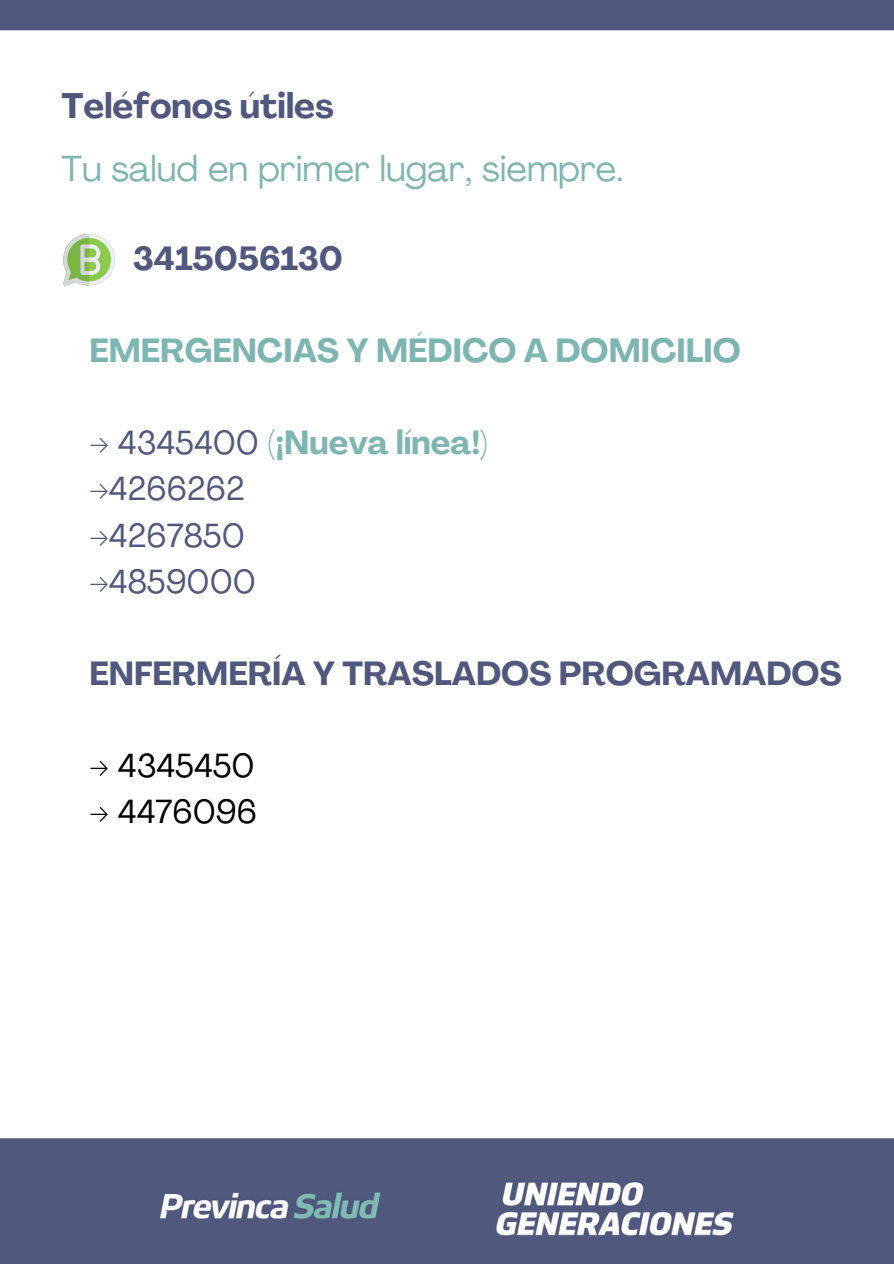
<style>
.page{position:relative;width:894px;height:1264px;background:#fff}
.page>*{position:absolute;margin:0;border:0;box-sizing:border-box;transform-origin:0 0}
.t1{font:35.7px "Agrandir";color:#7db6b1}
.t2{font:700 34.95px "Agrandir";color:#50587e}
.t3{font:700 33px "Agrandir";color:#7db6b1}
.t4{font:700 33px "Agrandir";color:#50587e}
.t5{font:33px "Agrandir";color:#50587e}
.t6{font:33px "Agrandir";color:#000}
.s1{font-weight:400;color:#50587e}
</style>
<div class="page">
<img style="left:0;top:0;width:893px;height:1263px">
<svg style="left:63px;top:234px;width:52px;height:51px"></svg>
<p class="t2" style="left:62px;top:92px;width:273px">Teléfonos útiles</p>
<p class="t1" style="left:62px;top:154px;width:563px">Tu salud en primer lugar, siempre.</p>
<p class="t4" style="left:133px;top:245px;width:211px">3415056130</p>
<p class="t3" style="left:89px;top:337px;width:653px">EMERGENCIAS Y MÉDICO A DOMICILIO</p>
<p class="t3" style="left:89px;top:429px;width:399px"><span class="s1">→ 4345400</span> (¡Nueva línea!)</p>
<p class="t5" style="left:89px;top:475px;width:157px">→4266262</p>
<p class="t5" style="left:89px;top:522px;width:157px">→4267850</p>
<p class="t5" style="left:89px;top:568px;width:168px">→4859000</p>
<p class="t4" style="left:89px;top:660px;width:753px">ENFERMERÍA Y TRASLADOS PROGRAMADOS</p>
<p class="t6" style="left:89px;top:752px;width:167px">→ 4345450</p>
<p class="t6" style="left:89px;top:798px;width:169px">→ 4476096</p>
</div>
